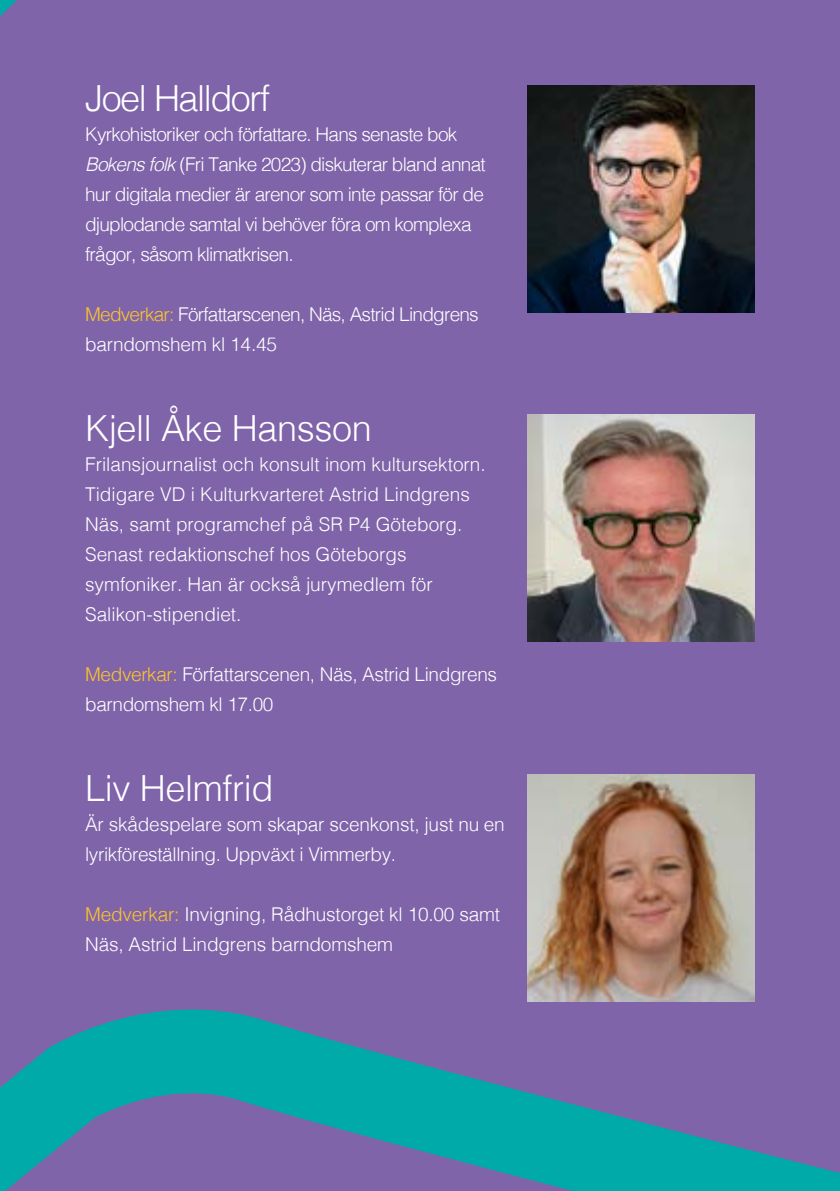
<style>
.page{position:relative;width:840px;height:1191px;background:#fff}
.page>*{position:absolute;margin:0;border:0;box-sizing:border-box;transform-origin:0 0}
.t1{font:300 36px "Helvetica";letter-spacing:-.01em;color:#fff}
.t2{font:300 36px "Helvetica";letter-spacing:-.04em;color:#fff}
.t3{font:300 19px/30px "Helvetica";letter-spacing:-.01em;color:#fff}
.t4{font:300 19px/30px "Helvetica";letter-spacing:-.04em;color:#fff}
.s1{font-style:italic}
.s2{color:#fdc52c}
</style>
<div class="page">
<div style="left:0;top:0;width:839px;height:1191px;background:#8064a9"></div>
<svg style="left:0;top:985px;width:839px;height:206px"></svg>
<img style="left:527px;top:414px;width:227px;height:227px">
<img style="left:527px;top:774px;width:227px;height:227px">
<img style="left:527px;top:85px;width:227px;height:227px">
<h1 class="t2" style="left:85px;top:67px;width:186px">Joel Halldorf</h1>
<p class="t4" style="left:85px;top:118px;width:402px">Kyrkohistoriker och författare. Hans senaste bok <span class="s1">Bokens folk</span> (Fri Tanke 2023) diskuterar bland annat hur digitala medier är arenor som inte passar för de djuplodande samtal vi behöver föra om komplexa frågor, såsom klimatkrisen.</p>
<p class="t4" style="left:85px;top:298px;width:395px"><span class="s2">Medverkar:</span> Författarscenen, Näs, Astrid Lindgrens barndomshem kl 14.45</p>
<h1 class="t1" style="left:85px;top:397px;width:288px">Kjell Åke Hansson</h1>
<p class="t3" style="left:85px;top:448px;width:402px">Frilansjournalist och konsult inom kultursektorn.<br>Tidigare VD i Kulturkvarteret Astrid Lindgrens Näs, samt programchef på SR P4 Göteborg.<br>Senast redaktionschef hos Göteborgs symfoniker. Han är också jurymedlem för Salikon-stipendiet.</p>
<p class="t3" style="left:85px;top:658px;width:413px"><span class="s2">Medverkar:</span> Författarscenen, Näs, Astrid Lindgrens barndomshem kl 17.00</p>
<h1 class="t1" style="left:85px;top:757px;width:190px">Liv Helmfrid</h1>
<p class="t3" style="left:85px;top:808px;width:421px">Är skådespelare som skapar scenkonst, just nu en lyrikföreställning. Uppväxt i Vimmerby.</p>
<p class="t3" style="left:85px;top:898px;width:416px"><span class="s2">Medverkar:</span> Invigning, Rådhustorget kl 10.00 samt<br>Näs, Astrid Lindgrens barndomshem</p>
</div>
